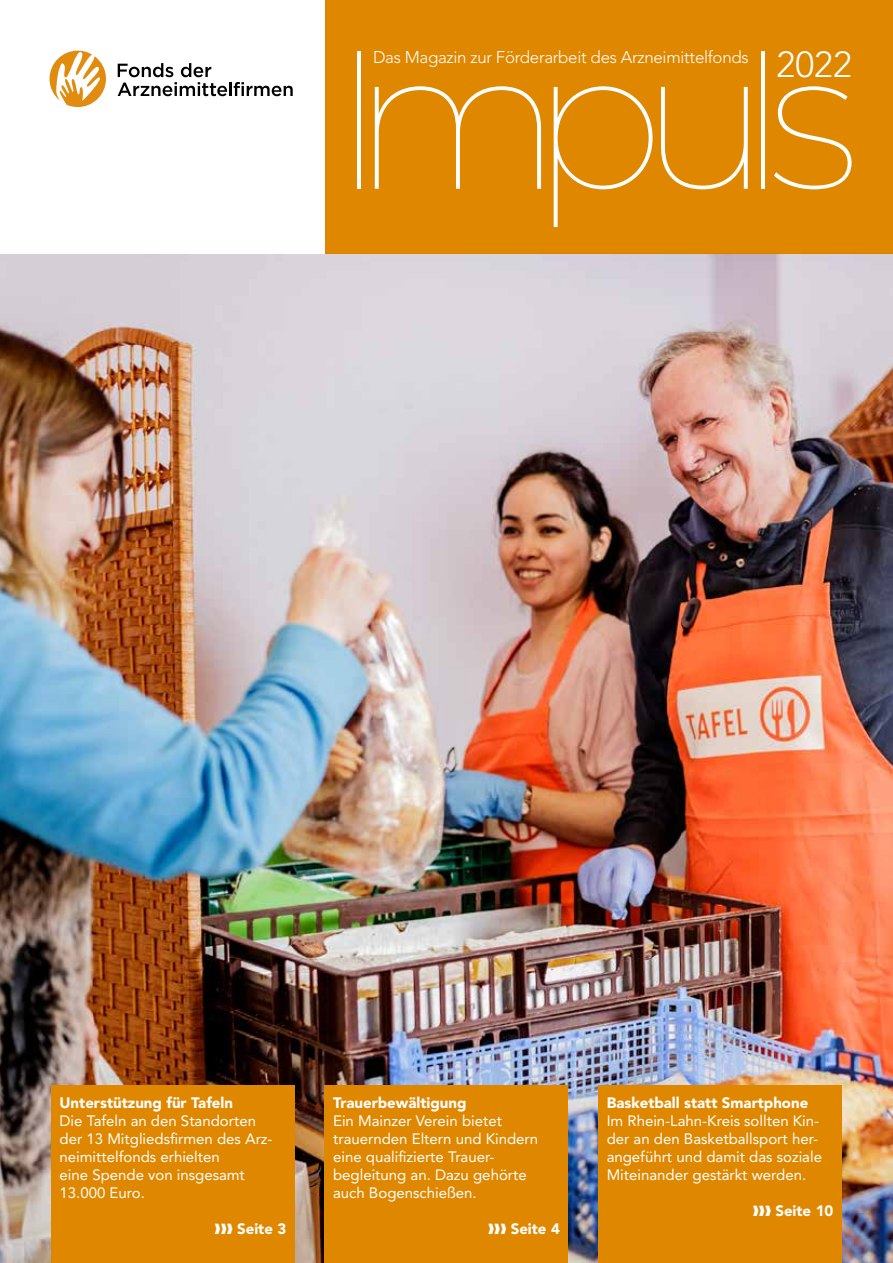
<style>
.page{position:relative;width:893px;height:1263px;background:#fff}
.page>*{position:absolute;margin:0;border:0;box-sizing:border-box;transform-origin:0 0}
.t1{font:100 196.95px "Montserrat";letter-spacing:-.16em;color:#fff}
.t2{font:300 36px "Avenir";color:#fff}
.t3{font:300 16.8px "Avenir";letter-spacing:-.015em;color:#fff}
.t4{font:15px/18px "Avenir";color:#fff}
.t5{font:900 15px "Avenir";color:#fff}
</style>
<div class="page">
<img style="left:0;top:254px;width:893px;height:1009px">
<div style="left:325px;top:0;width:568px;height:254px;background:#e08700"></div>
<svg style="left:50px;top:50px;width:56px;height:57px"></svg>
<svg style="left:118px;top:63px;width:109px;height:33px"></svg>
<hr style="left:229px;top:82px;width:3px;height:14px;background:#000">
<svg style="left:234px;top:82px;width:59px;height:14px"></svg>
<div style="left:51px;top:1085px;width:244px;height:178px;background:#e08700"></div>
<div style="left:325px;top:1085px;width:243px;height:178px;background:#e08700"></div>
<div style="left:598px;top:1085px;width:244px;height:178px;background:#e08700"></div>
<p class="t3" style="left:373px;top:47px;width:377px">Das Magazin zur Förderarbeit des Arzneimittelfonds</p>
<h2 class="t2" style="left:776px;top:43px;width:77px">2022</h2>
<h1 class="t1" style="left:331px;top:-12px;width:529px">ImpuIs</h1>
<p class="t5" style="left:60px;top:1094px;width:175px">Unterstützung für Tafeln</p>
<p class="t4" style="left:60px;top:1112px;width:215px">Die Tafeln an den Standorten der 13 Mitgliedsfirmen des Arz&shy;neimittelfonds erhielten<br>eine Spende von insgesamt<br>13.000 Euro.</p>
<p class="t5" style="left:215px;top:1220px;width:73px">❱❱❱ Seite 3</p>
<p class="t5" style="left:333px;top:1094px;width:135px">Trauerbewältigung</p>
<p class="t4" style="left:333px;top:1112px;width:207px">Ein Mainzer Verein bietet trauernden Eltern und Kindern eine qualifizierte Trauer&shy;begleitung an. Dazu gehörte auch Bogenschießen.</p>
<p class="t5" style="left:488px;top:1220px;width:73px">❱❱❱ Seite 4</p>
<p class="t5" style="left:607px;top:1094px;width:203px">Basketball statt Smartphone</p>
<p class="t4" style="left:607px;top:1112px;width:217px">Im Rhein-Lahn-Kreis sollten Kin&shy;der an den Basketballsport her&shy;angeführt und damit das soziale<br>Miteinander gestärkt werden.</p>
<p class="t5" style="left:753px;top:1202px;width:82px">❱❱❱ Seite 10</p>
</div>
